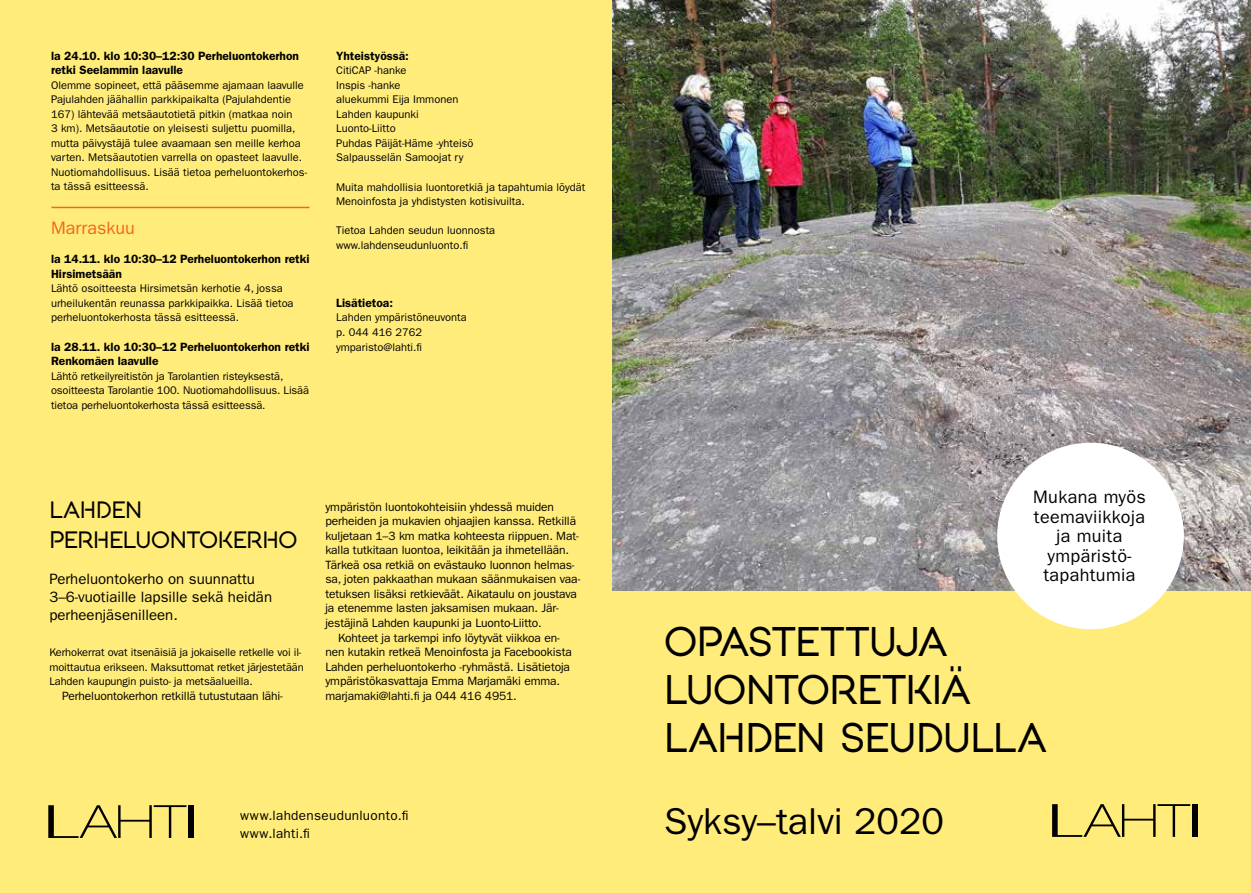
<style>
.page{position:relative;width:1251px;height:893px;background:#fff}
.page>*{position:absolute;margin:0;border:0;box-sizing:border-box;transform-origin:0 0}
.t1{font:42px/48px "Lahti Sans";letter-spacing:-.02em;color:#000}
.t2{font:37.5px "ITC Franklin Gothic Std";color:#000}
.t3{font:24px/30px "Lahti Sans";letter-spacing:-.02em;color:#000}
.t4{font:18px/19.5px "ITC Franklin Gothic Std";letter-spacing:.02em;color:#000;text-align:center}
.t5{font:18px "ITC Franklin Gothic Std";color:#f26522}
.t6{font:15px/18px "ITC Franklin Gothic Std";color:#000}
.t7{font:13.5px/18px "ITC Franklin Gothic Std";letter-spacing:.025em;color:#000}
.t8{font:12px "ITC Franklin Gothic Std";letter-spacing:-.01em;color:#000}
.t9{font:600 12px/14.5px "ITC Franklin Gothic Std";color:#000}
.t10{font:11.1px/14.5px "ITC Franklin Gothic Std";color:#000}
</style>
<div class="page">
<div style="left:0;top:0;width:1250px;height:893px;background:#ffec7a"></div>
<img style="left:612px;top:0;width:638px;height:590px">
<svg style="left:1052px;top:804px;width:137px;height:33px"></svg>
<div style="left:1191px;top:804px;width:6px;height:33px;background:#000"></div>
<svg style="left:48px;top:805px;width:138px;height:33px"></svg>
<div style="left:188px;top:805px;width:6px;height:33px;background:#000"></div>
<div style="left:996px;top:443px;width:187px;height:186px;background:#fff;border-radius:50%"></div>
<hr style="left:51px;top:207px;width:258px;height:1px;background:#f26522">
<p class="t9" style="left:51px;top:48px;width:249px">la 24.10. klo 10:30–12:30 Perheluontokerhon retki Seelammin laavulle</p>
<p class="t10" style="left:51px;top:78px;width:257px">Olemme sopineet, että pääsemme ajamaan laavulle Pajulahden jäähallin parkkipaikalta (Pajulahdentie 167) lähtevää metsäautotietä pitkin (matkaa noin<br>3 km). Metsäautotie on yleisesti suljettu puomilla, mutta päivystäjä tulee avaamaan sen meille kerhoa varten. Metsäautotien varrella on opasteet laavulle.<br>Nuotiomahdollisuus. Lisää tietoa perheluontokerhos&shy;ta tässä esitteessä.</p>
<h3 class="t5" style="left:51px;top:218px;width:85px">Marraskuu</h3>
<p class="t9" style="left:51px;top:252px;width:260px">la 14.11. klo 10:30–12 Perheluontokerhon retki<br>Hirsimetsään</p>
<p class="t10" style="left:51px;top:281px;width:244px">Lähtö osoitteesta Hirsimetsän kerhotie 4, jossa urheilukentän reunassa parkkipaikka. Lisää tietoa perheluontokerhosta tässä esitteessä.</p>
<p class="t9" style="left:51px;top:339px;width:260px">la 28.11. klo 10:30–12 Perheluontokerhon retki<br>Renkomäen laavulle</p>
<p class="t10" style="left:51px;top:369px;width:259px">Lähtö retkeilyreitistön ja Tarolantien risteyksestä, osoitteesta Tarolantie 100. Nuotiomahdollisuus. Lisää tietoa perheluontokerhosta tässä esitteessä.</p>
<p class="t9" style="left:336px;top:48px;width:74px">Yhteistyössä:</p>
<p class="t10" style="left:336px;top:63px;width:139px">CitiCAP -hanke<br>Inspis -hanke<br>aluekummi Eija Immonen<br>Lahden kaupunki<br>Luonto-Liitto<br>Puhdas Päijät-Häme -yhteisö<br>Salpausselän Samoojat ry</p>
<p class="t10" style="left:336px;top:180px;width:250px">Muita mahdollisia luontoretkiä ja tapahtumia löydät<br>Menoinfosta ja yhdistysten kotisivuilta.</p>
<p class="t10" style="left:336px;top:223px;width:160px">Tietoa Lahden seudun luonnosta www.lahdenseudunluonto.fi</p>
<p class="t9" style="left:336px;top:295px;width:58px">Lisätietoa:</p>
<p class="t10" style="left:336px;top:310px;width:132px">Lahden ympäristöneuvonta p. 044 416 2762 ymparisto@lahti.fi</p>
<h3 class="t3" style="left:49px;top:494px;width:249px">LAHDEN<br>PERHELUONTOKERHO</h3>
<h3 class="t6" style="left:49px;top:570px;width:224px">Perheluontokerho on suunnattu<br>3–6-vuotiaille lapsille sekä heidän perheenjäsenilleen.</h3>
<p class="t10" style="left:49px;top:645px;width:256px">Kerhokerrat ovat itsenäisiä ja jokaiselle retkelle voi il&shy;moittautua erikseen. Maksuttomat retket järjestetään<br>Lahden kaupungin puisto- ja metsäalueilla.</p>
<p class="t8" style="left:62px;top:689px;width:222px">Perheluontokerhon retkillä tutustutaan lähi-</p>
<p class="t8" style="left:325px;top:500px;width:230px">ympäristön luontokohteisiin yhdessä muiden</p>
<p class="t8" style="left:325px;top:514px;width:252px">perheiden ja mukavien ohjaajien kanssa. Retkillä</p>
<p class="t8" style="left:325px;top:529px;width:255px">kuljetaan 1–3 km matka kohteesta riippuen. Mat-</p>
<p class="t8" style="left:325px;top:543px;width:245px">kalla tutkitaan luontoa, leikitään ja ihmetellään.</p>
<p class="t8" style="left:325px;top:558px;width:251px">Tärkeä osa retkiä on evästauko luonnon helmas-</p>
<p class="t8" style="left:325px;top:572px;width:256px">sa, joten pakkaathan mukaan säänmukaisen vaa-</p>
<p class="t8" style="left:325px;top:587px;width:253px">tetuksen lisäksi retkieväät. Aikataulu on joustava</p>
<p class="t8" style="left:325px;top:601px;width:235px">ja etenemme lasten jaksamisen mukaan. Jär-</p>
<p class="t8" style="left:325px;top:616px;width:218px">jestäjinä Lahden kaupunki ja Luonto-Liitto.</p>
<p class="t8" style="left:338px;top:631px;width:223px">Kohteet ja tarkempi info löytyvät viikkoa en-</p>
<p class="t8" style="left:325px;top:645px;width:248px">nen kutakin retkeä Menoinfosta ja Facebookista</p>
<p class="t8" style="left:325px;top:660px;width:246px">Lahden perheluontokerho -ryhmästä. Lisätietoja</p>
<p class="t8" style="left:325px;top:674px;width:236px">ympäristökasvattaja Emma Marjamäki emma.</p>
<p class="t8" style="left:325px;top:689px;width:193px">marjamaki@lahti.fi ja 044 416 4951.</p>
<p class="t7" style="left:240px;top:806px;width:170px">www.lahdenseudunluonto.fi www.lahti.fi</p>
<h3 class="t4" style="left:1032px;top:487px;width:114px">Mukana myös teemaviikkoja ja muita ympäristö&shy;tapahtumia</h3>
<h1 class="t1" style="left:664px;top:616px;width:384px">OPASTETTUJA<br>LUONTORETKIÄ<br>LAHDEN SEUDULLA</h1>
<h2 class="t2" style="left:664px;top:800px;width:281px">Syksy–talvi 2020</h2>
</div>
